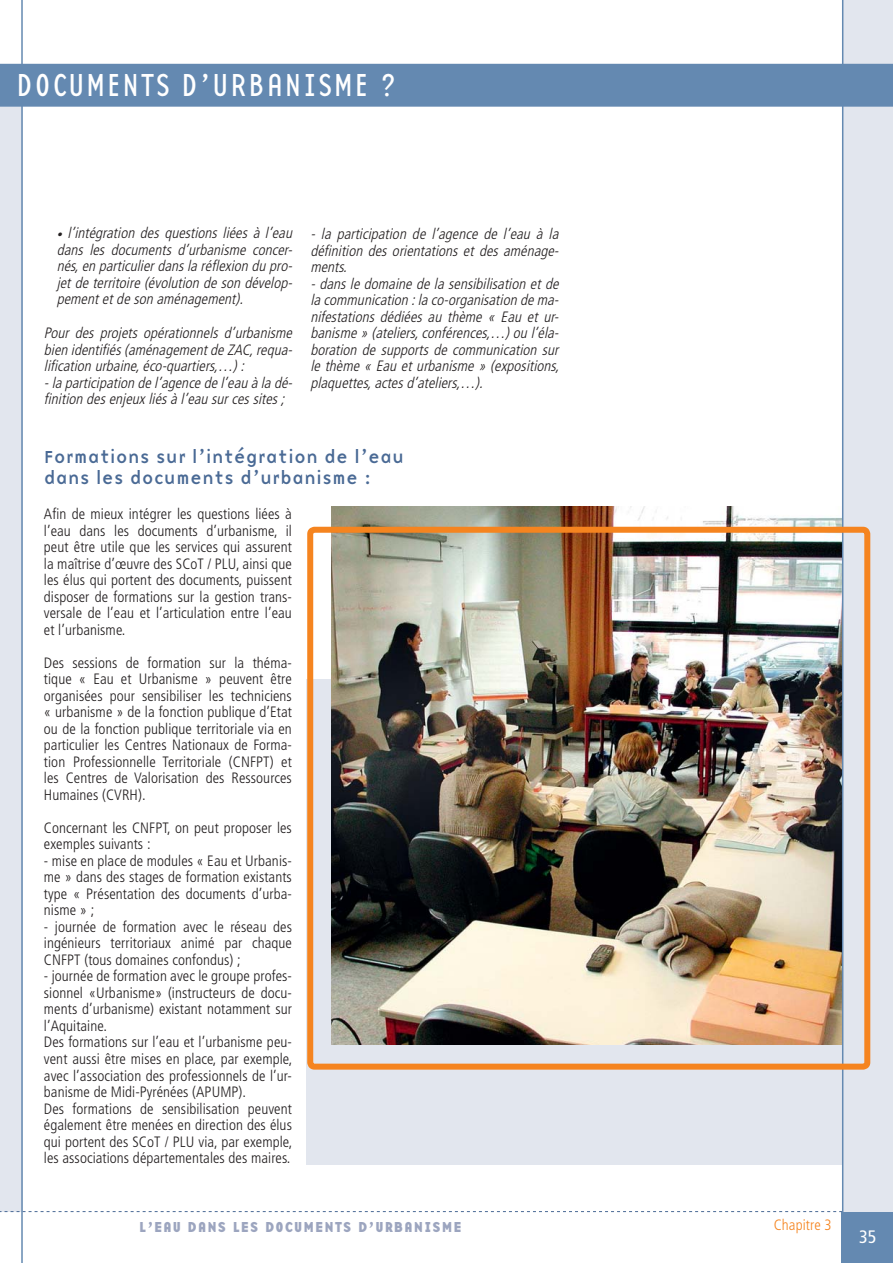
<style>
.page{position:relative;width:893px;height:1263px;background:#fff}
.page>*{position:absolute;margin:0;border:0;box-sizing:border-box;transform-origin:0 0}
.t1{font:33px "Base Twelve Sans";letter-spacing:.05em;color:#fff}
.t2{font:18px/21px "Base Nine";color:#4a6a95}
.t3{font:condensed 18px "Frutiger";color:#fff}
.t4{font:300 condensed 15px/16.5px "Frutiger";letter-spacing:.005em;color:#231f20;text-align:justify}
.t5{font:italic 300 condensed 15px/16.5px "Frutiger";letter-spacing:.005em;color:#231f20;text-align:justify}
.t6{font:15px "Base Twelve Sans B";letter-spacing:.12em;color:#9ca5bf}
.t7{font:300 condensed 15px "Frutiger";letter-spacing:.005em;color:#f5841f}
.s1{font-size:10.5px}
</style>
<div class="page">
<div style="left:306px;top:679px;width:537px;height:485px;background:#e2e6ee"></div>
<img style="left:332px;top:507px;width:510px;height:537px">
<div style="left:0;top:99px;width:23px;height:1113px;background:#e2e6ee"></div>
<svg style="left:0;top:1211px;width:842px;height:1px"></svg>
<div style="left:843px;top:0;width:50px;height:1221px;background:#e2e6ee"></div>
<hr style="left:21px;top:0;width:2px;height:1263px;background:#6489b1">
<div style="left:842px;top:1212px;width:51px;height:51px;background:#6489b1"></div>
<hr style="left:842px;top:0;width:1px;height:1263px;background:#6489b1">
<div style="left:0;top:64px;width:893px;height:43px;background:#6489b1"></div>
<div style="left:307px;top:527px;width:563px;height:543px;border:6px solid #f5841f;border-radius:4px"></div>
<h1 class="t1" style="left:16px;top:73px;width:382px">DOCUMENTS D’URBANISME ?</h1>
<p class="t5" style="left:57px;top:226px;width:240px"><span class="s1">•</span> l’intégration des questions liées à l’eau dans les documents d’urbanisme concer&shy;nés,en particulierdansla réflexion du pro&shy;jet de territoire (évolution de son dévelop&shy;pementetde son aménagement).</p>
<p class="t5" style="left:44px;top:326px;width:253px;text-align:left">Pour des projets opérationnels d’urbanisme bien identifiés(aménagementde ZAC,requa&shy;lification urbaine,éco-quartiers,…):<br>-la participation de l’agence de l’eau à la dé&shy;finition desenjeux liésà l’eau surcessites;</p>
<p class="t5" style="left:310px;top:227px;width:253px">- la participation de l’agence de l’eau à la définition des orientations et des aménage&shy;ments.</p>
<p class="t5" style="left:310px;top:276px;width:253px">- dans le domaine de la sensibilisation et de la communication :la co-organisation de ma&shy;nifestations dédiées au thème « Eau et ur&shy;banisme » (ateliers,conférences,…)ou l’éla&shy;boration de supports de communication sur le thème « Eau et urbanisme » (expositions, plaquettes,actesd’ateliers,…).</p>
<p class="t2" style="left:44px;top:448px;width:362px">Formations sur l’intégration de l’eau dans les documents d’urbanisme :</p>
<p class="t4" style="left:44px;top:507px;width:249px">Afin de mieux intégrer les questions liées à l’eau dans les documents d’urbanisme, il peut être utile que les services qui assurent la maîtrise d’œuvre des SCoT / PLU, ainsi que les élus qui portent des documents, puissent disposer de formations sur la gestion trans&shy;versale de l’eau et l’articulation entre l’eau et l’urbanisme.</p>
<p class="t4" style="left:44px;top:656px;width:249px">Des sessions de formation sur la théma&shy;tique « Eau et Urbanisme » peuvent être organisées pour sensibiliser les techniciens « urbanisme » de la fonction publique d’Etat ou de la fonction publique territoriale via en particulier les Centres Nationaux de Forma&shy;tion Professionnelle Territoriale (CNFPT) et les Centres de Valorisation des Ressources Humaines (CVRH).</p>
<p class="t4" style="left:44px;top:821px;width:249px">Concernant les CNFPT, on peut proposer les exemples suivants :</p>
<p class="t4" style="left:44px;top:854px;width:249px">- mise en place de modules « Eau et Urbanis&shy;me » dans des stages de formation existants type « Présentation des documents d’urba&shy;nisme » ;</p>
<p class="t4" style="left:44px;top:920px;width:249px">- journée de formation avec le réseau des ingénieurs territoriaux animé par chaque CNFPT (tous domaines confondus) ;</p>
<p class="t4" style="left:44px;top:969px;width:250px;text-align:left">- journée de formation avec le groupe profes&shy;sionnel «Urbanisme» (instructeurs de docu&shy;ments d’urbanisme) existant notamment sur l’Aquitaine.<br>Des formations sur l’eau et l’urbanisme peu&shy;vent aussi être mises en place, par exemple, avec l’association des professionnels de l’ur&shy;banisme de Midi-Pyrénées (APUMP).<br>Des formations de sensibilisation peuvent également être menées en direction des élus qui portent des SCoT / PLU via, par exemple, les associations départementales des maires.</p>
<p class="t6" style="left:140px;top:1222px;width:323px">L’EAU DANS LES DOCUMENTS D’URBANISME</p>
<p class="t7" style="left:774px;top:1219px;width:59px">Chapitre 3</p>
<p class="t3" style="left:859px;top:1230px;width:19px">35</p>
</div>
